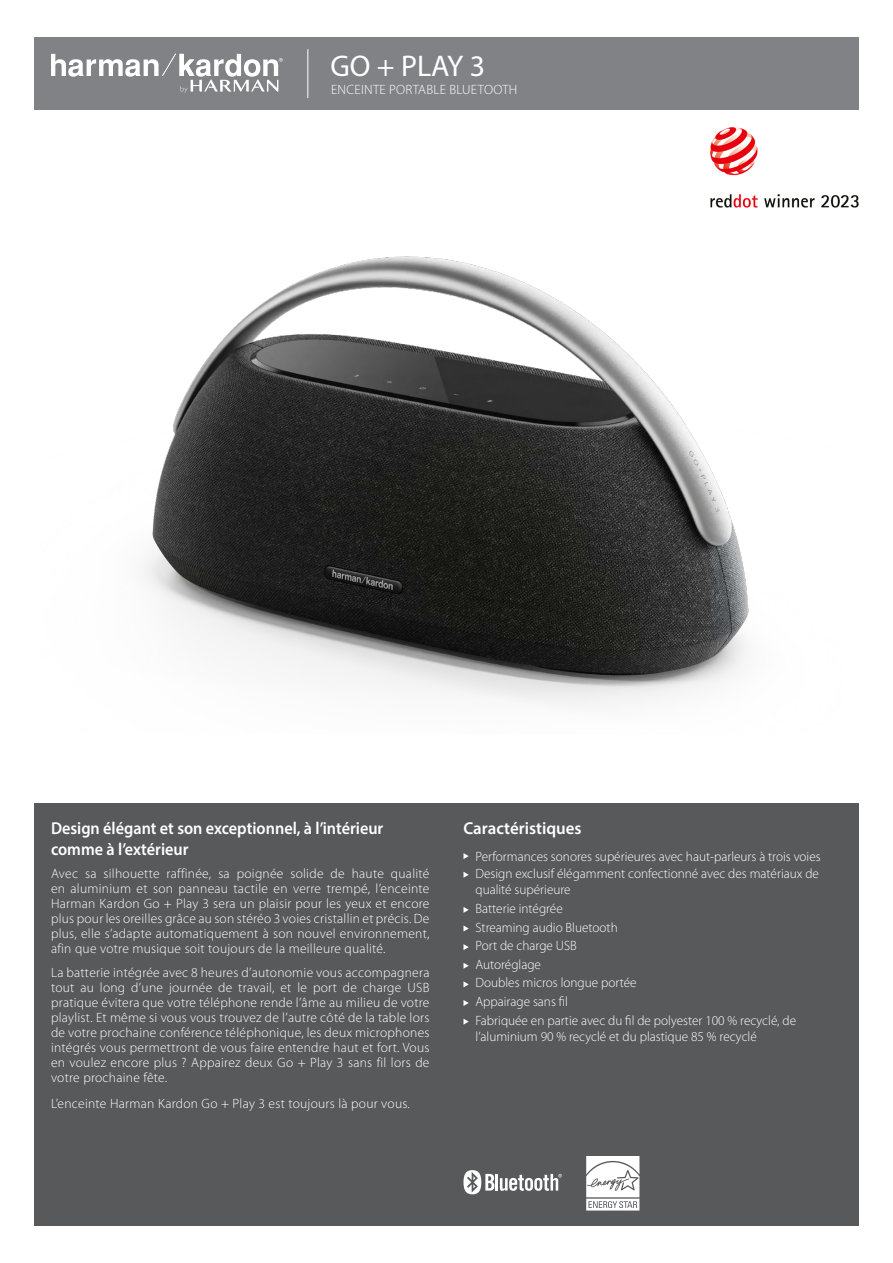
<style>
.page{position:relative;width:893px;height:1263px;background:#fff}
.page>*{position:absolute;margin:0;border:0;box-sizing:border-box;transform-origin:0 0}
.t1{font:30px "Myriad Pro";color:#fff}
.t2{font:600 17.25px/21px "Myriad Pro";color:#fff;scale:.94 1}
.t3{font:600 17.25px "Myriad Pro";color:#fff}
.t4{font:300 13.5px/15px "Myriad Pro";color:#fff;text-align:justify}
.t5{font:300 13.5px "Myriad Pro";letter-spacing:.02em;color:#fff}
</style>
<div class="page">
<img style="left:144px;top:256px;width:605px;height:450px">
<div style="left:34px;top:37px;width:825px;height:72px;background:#808285"></div>
<hr style="left:307px;top:49px;width:1px;height:49px;background:#fff">
<svg style="left:51px;top:54px;width:232px;height:39px"></svg>
<div style="left:34px;top:804px;width:825px;height:422px;background:#58595b"></div>
<svg style="left:463px;top:853px;width:6px;height:6px"></svg>
<svg style="left:463px;top:872px;width:6px;height:6px"></svg>
<svg style="left:463px;top:907px;width:6px;height:6px"></svg>
<svg style="left:463px;top:925px;width:6px;height:6px"></svg>
<svg style="left:463px;top:944px;width:6px;height:6px"></svg>
<svg style="left:463px;top:963px;width:6px;height:6px"></svg>
<svg style="left:463px;top:981px;width:6px;height:6px"></svg>
<svg style="left:463px;top:1000px;width:6px;height:6px"></svg>
<svg style="left:463px;top:1018px;width:6px;height:7px"></svg>
<svg style="left:463px;top:1170px;width:31px;height:24px"></svg>
<hr style="left:495px;top:1174px;width:3px;height:16px;background:#fff">
<svg style="left:500px;top:1174px;width:62px;height:17px"></svg>
<img style="left:710px;top:127px;width:149px;height:81px">
<svg style="left:586px;top:1156px;width:53px;height:54px;background:#e2e2e3"></svg>
<h1 class="t1" style="left:330px;top:48px;width:156px">GO + PLAY 3</h1>
<p class="t5" style="left:331px;top:82px;width:188px">ENCEINTE PORTABLE BLUETOOTH</p>
<p class="t2" style="left:51px;top:817px;width:355px">Design élégant et son exceptionnel, à l’intérieur comme à l’extérieur</p>
<p class="t4" style="left:51px;top:866px;width:380px">Avec sa silhouette raffinée, sa poignée solide de haute qualité en aluminium et son panneau tactile en verre trempé, l’enceinte Harman Kardon Go + Play 3 sera un plaisir pour les yeux et encore plus pour les oreilles grâce au son stéréo 3 voies cristallin et précis. De plus, elle s’adapte automatiquement à son nouvel environnement, afin que votre musique soit toujours de la meilleure qualité.</p>
<p class="t4" style="left:51px;top:965px;width:380px">La batterie intégrée avec 8 heures d’autonomie vous accompagnera tout au long d’une journée de travail, et le port de charge USB pratique évitera que votre téléphone rende l’âme au milieu de votre playlist. Et même si vous vous trouvez de l’autre côté de la table lors de votre prochaine conférence téléphonique, les deux microphones intégrés vous permettront de vous faire entendre haut et fort. Vous en voulez encore plus ? Appairez deux Go + Play 3 sans fil lors de votre prochaine fête.</p>
<p class="t5" style="left:51px;top:1096px;width:360px">L’enceinte Harman Kardon Go + Play 3 est toujours là pour vous.</p>
<p class="t3" style="left:463px;top:817px;width:120px">Caractéristiques</p>
<p class="t4" style="left:475px;top:849px;width:347px;line-height:16.5px;text-align:left">Performances sonores supérieures avec haut-parleurs à trois voies<br>Design exclusif élégamment confectionné avec des matériaux de qualité supérieure</p>
<p class="t4" style="left:475px;top:899px;width:322px;line-height:18.6px;text-align:left">Batterie intégrée<br>Streaming audio Bluetooth<br>Port de charge USB<br>Autoréglage<br>Doubles micros longue portée<br>Appairage sans fil<br>Fabriquée en partie avec du fil de polyester 100 % recyclé, de</p>
<p class="t4" style="left:475px;top:1029px;width:283px">l’aluminium 90 % recyclé et du plastique 85 % recyclé</p>
</div>
